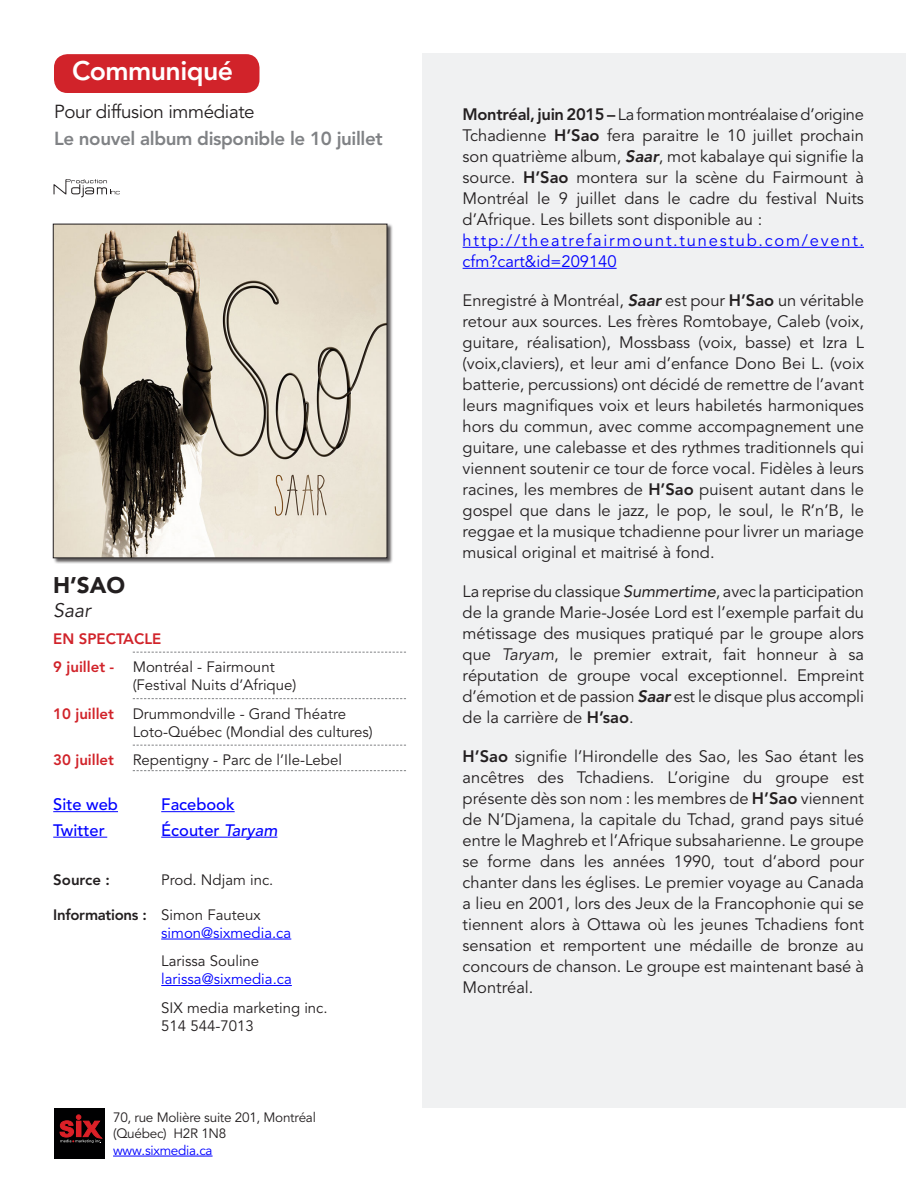
<style>
.page{position:relative;width:918px;height:1188px;background:#fff}
.page>*{position:absolute;margin:0;border:0;box-sizing:border-box;transform-origin:0 0}
.t1{font:800 26.7px "Avenir";letter-spacing:-.02em;color:#fff}
.Le_nouvel_album{font:900 22.5px "Avenir";color:#231f20}
.Le_nouvel_album-2{font:italic 19.5px "Avenir";color:#231f20}
.Le_nouvel_album-3{font:800 18.75px "Avenir";letter-spacing:-.02em;color:#808285}
.t2{font:18.75px "Avenir";letter-spacing:-.02em;color:#231f20}
.Le_nouvel_album-4{font:16.5px/21px "Avenir";color:#231f20;text-align:justify}
.Le_nouvel_album-5{font:16.5px/21px "Avenir";letter-spacing:.105em;color:#00f}
.t3{font:500 16.5px "Avenir";color:#00f}
.t4{font:15px/18px "Avenir";color:#231f20}
.t5{font:15px "Avenir";color:#00f}
.t6{font:800 15px "Avenir";letter-spacing:-.02em;color:#231f20}
.t7{font:800 15px "Avenir";color:#d1232a}
.t8{font:13.5px/16.5px "Avenir";letter-spacing:-.02em;color:#231f20}
.t9{font:13.5px "Avenir";letter-spacing:-.02em;color:#00f}
.s1{font-weight:800;color:#d1232a}
.s2{font-style:italic}
.s3{font-weight:400}
.s4{font-weight:800}
.s5{font-weight:800;font-style:italic}
</style>
<div class="page">
<div style="left:422px;top:53px;width:483px;height:1055px;background:#f0f1f2"></div>
<svg style="left:133px;top:652px;width:273px;height:1px"></svg>
<svg style="left:133px;top:698px;width:273px;height:1px"></svg>
<svg style="left:133px;top:745px;width:273px;height:1px"></svg>
<svg style="left:133px;top:770px;width:273px;height:1px"></svg>
<hr style="left:53px;top:811px;width:65px;height:1px;background:#00f">
<hr style="left:161px;top:811px;width:74px;height:1px;background:#00f">
<hr style="left:53px;top:837px;width:54px;height:1px;background:#00f">
<hr style="left:161px;top:837px;width:116px;height:1px;background:#00f">
<hr style="left:161px;top:939px;width:130px;height:1px;background:#00f">
<hr style="left:161px;top:985px;width:131px;height:1px;background:#00f">
<div style="left:53px;top:224px;width:340px;height:340px;background:#231f20;opacity:.75"></div>
<img style="left:55px;top:226px;width:330px;height:330px">
<div style="left:54px;top:54px;width:206px;height:39px;background:#d1232a;border-radius:14px"></div>
<hr style="left:463px;top:247px;width:401px;height:1px;background:#00f">
<hr style="left:463px;top:268px;width:154px;height:1px;background:#00f">
<div style="left:54px;top:1108px;width:50px;height:50px;background:#000001"></div>
<svg style="left:60px;top:1115px;width:42px;height:28px"></svg>
<hr style="left:113px;top:1156px;width:100px;height:1px;background:#00f">
<svg style="left:54px;top:179px;width:66px;height:18px"></svg>
<p class="t1" style="left:72px;top:55px;width:163px">Communiqué</p>
<p class="t2" style="left:54px;top:101px;width:202px">Pour diffusion immédiate</p>
<p class="Le_nouvel_album-3" style="left:54px;top:127px;width:330px">Le nouvel album disponible le 10 juillet</p>
<p class="Le_nouvel_album" style="left:53px;top:571px;width:74px">H’SAO</p>
<p class="Le_nouvel_album-2" style="left:53px;top:599px;width:39px">Saar</p>
<p class="t7" style="left:53px;top:629px;width:110px">EN SPECTACLE</p>
<p class="t4" style="left:133px;top:658px;width:165px;text-indent:-80px"><span class="s1">9 juillet -</span> Montréal - Fairmount (Festival Nuits d’Afrique)</p>
<p class="t4" style="left:133px;top:705px;width:242px;text-indent:-80px"><span class="s1">10 juillet</span> Drummondville - Grand Théatre<br>Loto-Québec (Mondial des cultures)</p>
<p class="t4" style="left:53px;top:751px;width:290px"><span class="s1">30 juillet</span> Repentigny - Parc de l’Ile-Lebel</p>
<p class="t3" style="left:53px;top:795px;width:66px">Site web</p>
<p class="t3" style="left:161px;top:795px;width:75px">Facebook</p>
<p class="t3" style="left:53px;top:820px;width:53px">Twitter</p>
<p class="t3" style="left:161px;top:820px;width:118px">Écouter <span class="s2">Taryam</span></p>
<p class="t6" style="left:53px;top:871px;width:58px">Source :</p>
<p class="t4" style="left:161px;top:871px;width:114px">Prod. Ndjam inc.</p>
<p class="t6" style="left:53px;top:905px;width:209px">Informations : <span class="s3">Simon Fauteux</span></p>
<p class="t5" style="left:161px;top:924px;width:132px">simon@sixmedia.ca</p>
<p class="t4" style="left:161px;top:952px;width:100px">Larissa Souline</p>
<p class="t5" style="left:161px;top:970px;width:132px">larissa@sixmedia.ca</p>
<p class="t4" style="left:161px;top:999px;width:168px">SIX media marketing inc.<br>514 544-7013</p>
<p class="t8" style="left:113px;top:1109px;width:204px">70, rue Molière suite 201, Montréal (Québec) H2R 1N8</p>
<p class="t9" style="left:113px;top:1142px;width:101px">www.sixmedia.ca</p>
<p class="Le_nouvel_album-4" style="left:463px;top:104px;width:403px"><span class="s4">Montréal, juin 2015 –</span> La formation montréalaise d’origine Tchadienne <span class="s4">H’Sao</span> fera paraitre le 10 juillet prochain son quatrième album, <span class="s5">Saar</span>, mot kabalaye qui signifie la source. <span class="s4">H’Sao</span> montera sur la scène du Fairmount à Montréal le 9 juillet dans le cadre du festival Nuits d’Afrique. Les billets sont disponible au :</p>
<p class="Le_nouvel_album-5" style="left:463px;top:230px;width:403px">http://theatrefairmount.tunestub.com/event. cfm?cart&amp;id=209140</p>
<p class="Le_nouvel_album-4" style="left:463px;top:290px;width:403px">Enregistré à Montréal, <span class="s5">Saar</span> est pour <span class="s4">H’Sao</span> un véritable retour aux sources. Les frères Romtobaye, Caleb (voix, guitare, réalisation), Mossbass (voix, basse) et Izra L (voix,claviers), et leur ami d’enfance Dono Bei L. (voix batterie, percussions) ont décidé de remettre de l’avant leurs magnifiques voix et leurs habiletés harmoniques hors du commun, avec comme accompagnement une guitare, une calebasse et des rythmes traditionnels qui viennent soutenir ce tour de force vocal. Fidèles à leurs racines, les membres de <span class="s4">H’Sao</span> puisent autant dans le gospel que dans le jazz, le pop, le soul, le R’n’B, le reggae et la musique tchadienne pour livrer un mariage musical original et maitrisé à fond.</p>
<p class="Le_nouvel_album-4" style="left:463px;top:581px;width:403px">La reprise du classique <span class="s2">Summertime</span>, avec la participation de la grande Marie-Josée Lord est l’exemple parfait du métissage des musiques pratiqué par le groupe alors que <span class="s2">Taryam</span>, le premier extrait, fait honneur à sa réputation de groupe vocal exceptionnel. Empreint d’émotion et de passion <span class="s5">Saar</span> est le disque plus accompli de la carrière de <span class="s4">H’sao</span>.</p>
<p class="Le_nouvel_album-4" style="left:463px;top:746px;width:403px"><span class="s4">H’Sao</span> signifie l’Hirondelle des Sao, les Sao étant les ancêtres des Tchadiens. L’origine du groupe est présente dès son nom : les membres de <span class="s4">H’Sao</span> viennent de N’Djamena, la capitale du Tchad, grand pays situé entre le Maghreb et l’Afrique subsaharienne. Le groupe se forme dans les années 1990, tout d’abord pour chanter dans les églises. Le premier voyage au Canada a lieu en 2001, lors des Jeux de la Francophonie qui se tiennent alors à Ottawa où les jeunes Tchadiens font sensation et remportent une médaille de bronze au concours de chanson. Le groupe est maintenant basé à Montréal.</p>
</div>
